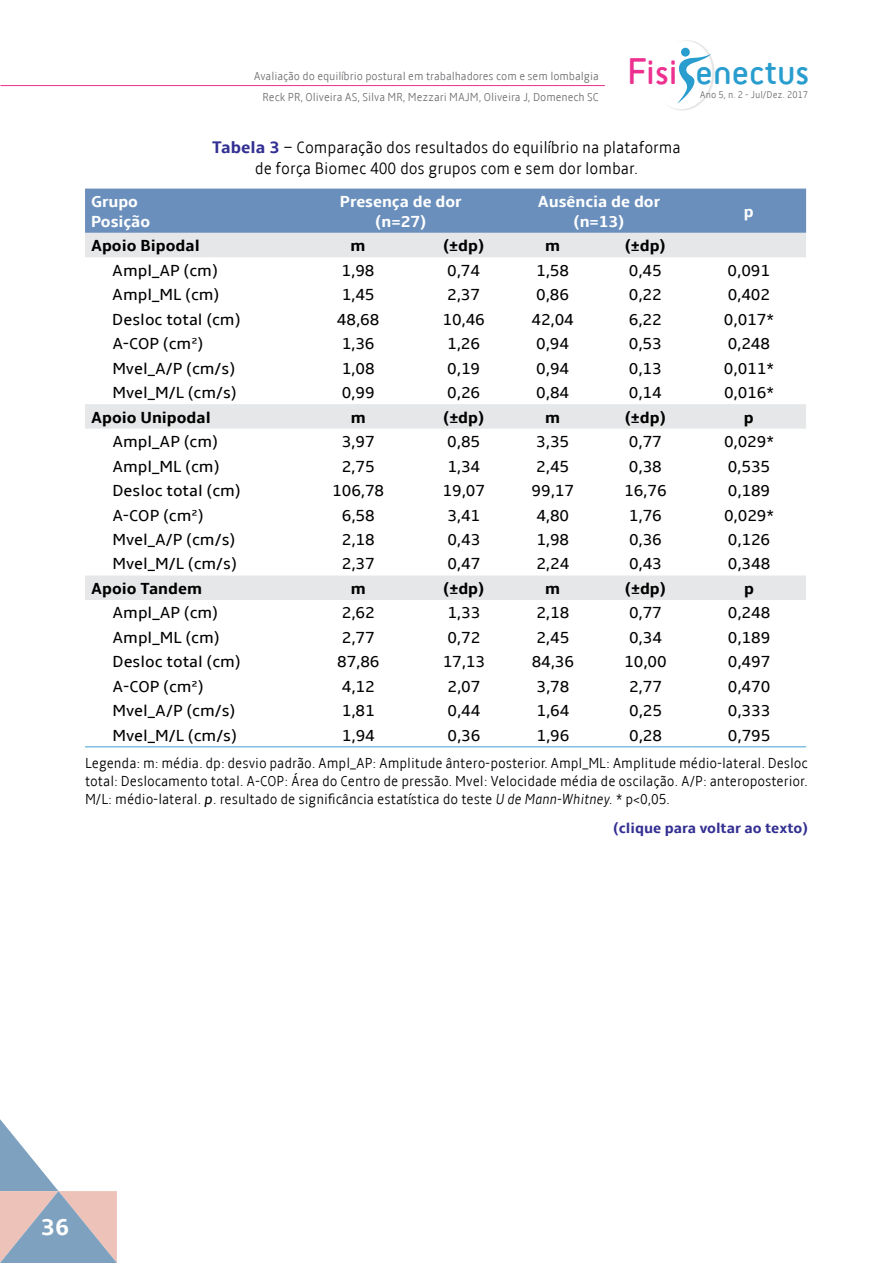
<style>
.page{position:relative;width:893px;height:1263px;background:#fff}
.page>*{position:absolute;margin:0;border:0;box-sizing:border-box;transform-origin:0 0}
.t1{font:37.65px "Sci Fly Sans";color:#2a9dcf}
.t2{font:37.65px "Sci Fly Sans";color:#ed3190}
.t3{font:700 24px "Amble";color:#fff}
.t4{font:300 condensed 17.25px/20.7px "Amble";color:#000;text-align:center}
.t5{font:16.5px "Amble";color:#000}
.t6{font:700 16.5px "Amble";color:#000}
.t7{font:700 16.5px/19.8px "Amble";color:#fff;text-align:center}
.t8{font:300 condensed 15px/18px "Amble";color:#000;text-align:justify}
.t9{font:700 15px "Amble";color:#333092}
.t10{font:300 condensed 12px/21px "Amble";color:#6d6e71;text-align:right}
.t11{font:300 condensed 10.2px "Amble";color:#6d6e71}
.s1{font-weight:700;font-stretch:normal;color:#333092}
.s2{font-weight:400;font-style:italic;font-stretch:normal}
.s3{font-style:italic}
</style>
<div class="page">
<hr style="left:0;top:85px;width:605px;height:1px;background:#ed3190">
<svg style="left:667px;top:40px;width:48px;height:71px"></svg>
<svg style="left:0;top:1119px;width:117px;height:144px"></svg>
<div style="left:85px;top:189px;width:721px;height:44px;background:#6a8fbc"></div>
<svg style="left:85px;top:233px;width:721px;height:367px"></svg>
<hr style="left:85px;top:746px;width:210px;height:1px;background:#42a0d0">
<hr style="left:295px;top:746px;width:126px;height:1px;background:#42a0d0">
<hr style="left:421px;top:746px;width:85px;height:1px;background:#42a0d0">
<hr style="left:506px;top:746px;width:93px;height:1px;background:#42a0d0">
<hr style="left:599px;top:746px;width:93px;height:1px;background:#42a0d0">
<hr style="left:692px;top:746px;width:114px;height:1px;background:#42a0d0">
<p class="t10" style="left:254px;top:65px;width:347px">Avaliação do equilíbrio postural em trabalhadores com e sem lombalgia<br>Reck PR, Oliveira AS, Silva MR, Mezzari MAJM, Oliveira J, Domenech SC</p>
<h1 class="t2" style="left:627px;top:50px;width:52px">Fisi</h1>
<h1 class="t1" style="left:696px;top:50px;width:115px">enectus</h1>
<p class="t11" style="left:700px;top:89px;width:109px">Ano 5, n. 2 - Jul/Dez. 2017</p>
<p class="t4" style="left:212px;top:138px;width:470px"><span class="s1">Tabela 3</span> – Comparação dos resultados do equilíbrio na plataforma de força Biomec 400 dos grupos com e sem dor lombar.</p>
<p class="t7" style="left:91px;top:192px;width:61px;text-align:left">Grupo<br>Posição</p>
<p class="t7" style="left:340px;top:192px;width:123px">Presença de dor (n=27)</p>
<p class="t7" style="left:538px;top:192px;width:124px">Ausência de dor (n=13)</p>
<p class="t7" style="left:744px;top:202px;width:11px">p</p>
<p class="t6" style="left:91px;top:236px;width:110px">Apoio Bipodal</p>
<p class="t6" style="left:351px;top:236px;width:17px">m</p>
<p class="t6" style="left:443px;top:236px;width:43px">(±dp)</p>
<p class="t6" style="left:545px;top:236px;width:17px">m</p>
<p class="t6" style="left:625px;top:236px;width:43px">(±dp)</p>
<p class="t5" style="left:112px;top:261px;width:107px">Ampl_AP (cm)</p>
<p class="t5" style="left:342px;top:261px;width:34px">1,98</p>
<p class="t5" style="left:447px;top:261px;width:34px">0,74</p>
<p class="t5" style="left:536px;top:261px;width:34px">1,58</p>
<p class="t5" style="left:629px;top:261px;width:34px">0,45</p>
<p class="t5" style="left:728px;top:261px;width:44px">0,091</p>
<p class="t5" style="left:112px;top:285px;width:108px">Ampl_ML (cm)</p>
<p class="t5" style="left:342px;top:285px;width:34px">1,45</p>
<p class="t5" style="left:447px;top:285px;width:34px">2,37</p>
<p class="t5" style="left:536px;top:285px;width:34px">0,86</p>
<p class="t5" style="left:629px;top:285px;width:34px">0,22</p>
<p class="t5" style="left:728px;top:285px;width:44px">0,402</p>
<p class="t5" style="left:112px;top:310px;width:129px">Desloc total (cm)</p>
<p class="t5" style="left:337px;top:310px;width:44px">48,68</p>
<p class="t5" style="left:442px;top:310px;width:44px">10,46</p>
<p class="t5" style="left:531px;top:310px;width:44px">42,04</p>
<p class="t5" style="left:629px;top:310px;width:34px">6,22</p>
<p class="t5" style="left:724px;top:310px;width:51px">0,017*</p>
<p class="t5" style="left:112px;top:334px;width:92px">A-COP (cm²)</p>
<p class="t5" style="left:342px;top:334px;width:34px">1,36</p>
<p class="t5" style="left:447px;top:334px;width:34px">1,26</p>
<p class="t5" style="left:536px;top:334px;width:34px">0,94</p>
<p class="t5" style="left:629px;top:334px;width:34px">0,53</p>
<p class="t5" style="left:728px;top:334px;width:44px">0,248</p>
<p class="t5" style="left:112px;top:359px;width:124px">Mvel_A/P (cm/s)</p>
<p class="t5" style="left:342px;top:359px;width:34px">1,08</p>
<p class="t5" style="left:447px;top:359px;width:34px">0,19</p>
<p class="t5" style="left:536px;top:359px;width:34px">0,94</p>
<p class="t5" style="left:629px;top:359px;width:34px">0,13</p>
<p class="t5" style="left:724px;top:359px;width:51px">0,011*</p>
<p class="t5" style="left:112px;top:383px;width:126px">Mvel_M/L (cm/s)</p>
<p class="t5" style="left:342px;top:383px;width:34px">0,99</p>
<p class="t5" style="left:447px;top:383px;width:34px">0,26</p>
<p class="t5" style="left:536px;top:383px;width:34px">0,84</p>
<p class="t5" style="left:629px;top:383px;width:34px">0,14</p>
<p class="t5" style="left:724px;top:383px;width:51px">0,016*</p>
<p class="t6" style="left:91px;top:408px;width:121px">Apoio Unipodal</p>
<p class="t6" style="left:351px;top:408px;width:17px">m</p>
<p class="t6" style="left:443px;top:408px;width:43px">(±dp)</p>
<p class="t6" style="left:545px;top:408px;width:17px">m</p>
<p class="t6" style="left:625px;top:408px;width:43px">(±dp)</p>
<p class="t6" style="left:744px;top:408px;width:11px">p</p>
<p class="t5" style="left:112px;top:432px;width:107px">Ampl_AP (cm)</p>
<p class="t5" style="left:342px;top:432px;width:34px">3,97</p>
<p class="t5" style="left:447px;top:432px;width:34px">0,85</p>
<p class="t5" style="left:536px;top:432px;width:34px">3,35</p>
<p class="t5" style="left:629px;top:432px;width:34px">0,77</p>
<p class="t5" style="left:724px;top:432px;width:51px">0,029*</p>
<p class="t5" style="left:112px;top:457px;width:108px">Ampl_ML (cm)</p>
<p class="t5" style="left:342px;top:457px;width:34px">2,75</p>
<p class="t5" style="left:447px;top:457px;width:34px">1,34</p>
<p class="t5" style="left:536px;top:457px;width:34px">2,45</p>
<p class="t5" style="left:629px;top:457px;width:34px">0,38</p>
<p class="t5" style="left:728px;top:457px;width:44px">0,535</p>
<p class="t5" style="left:112px;top:481px;width:129px">Desloc total (cm)</p>
<p class="t5" style="left:332px;top:481px;width:53px">106,78</p>
<p class="t5" style="left:443px;top:481px;width:44px">19,07</p>
<p class="t5" style="left:532px;top:481px;width:44px">99,17</p>
<p class="t5" style="left:624px;top:481px;width:44px">16,76</p>
<p class="t5" style="left:728px;top:481px;width:44px">0,189</p>
<p class="t5" style="left:112px;top:505px;width:92px">A-COP (cm²)</p>
<p class="t5" style="left:342px;top:505px;width:34px">6,58</p>
<p class="t5" style="left:447px;top:505px;width:34px">3,41</p>
<p class="t5" style="left:536px;top:505px;width:34px">4,80</p>
<p class="t5" style="left:629px;top:505px;width:34px">1,76</p>
<p class="t5" style="left:724px;top:505px;width:51px">0,029*</p>
<p class="t5" style="left:112px;top:530px;width:124px">Mvel_A/P (cm/s)</p>
<p class="t5" style="left:342px;top:530px;width:34px">2,18</p>
<p class="t5" style="left:447px;top:530px;width:34px">0,43</p>
<p class="t5" style="left:536px;top:530px;width:34px">1,98</p>
<p class="t5" style="left:629px;top:530px;width:34px">0,36</p>
<p class="t5" style="left:728px;top:530px;width:44px">0,126</p>
<p class="t5" style="left:112px;top:554px;width:126px">Mvel_M/L (cm/s)</p>
<p class="t5" style="left:342px;top:554px;width:34px">2,37</p>
<p class="t5" style="left:447px;top:554px;width:34px">0,47</p>
<p class="t5" style="left:536px;top:554px;width:34px">2,24</p>
<p class="t5" style="left:629px;top:554px;width:34px">0,43</p>
<p class="t5" style="left:728px;top:554px;width:44px">0,348</p>
<p class="t6" style="left:91px;top:579px;width:112px">Apoio Tandem</p>
<p class="t6" style="left:351px;top:579px;width:17px">m</p>
<p class="t6" style="left:443px;top:579px;width:43px">(±dp)</p>
<p class="t6" style="left:545px;top:579px;width:17px">m</p>
<p class="t6" style="left:625px;top:579px;width:43px">(±dp)</p>
<p class="t6" style="left:744px;top:579px;width:11px">p</p>
<p class="t5" style="left:112px;top:603px;width:107px">Ampl_AP (cm)</p>
<p class="t5" style="left:342px;top:603px;width:34px">2,62</p>
<p class="t5" style="left:447px;top:603px;width:34px">1,33</p>
<p class="t5" style="left:536px;top:603px;width:34px">2,18</p>
<p class="t5" style="left:629px;top:603px;width:34px">0,77</p>
<p class="t5" style="left:728px;top:603px;width:44px">0,248</p>
<p class="t5" style="left:112px;top:628px;width:108px">Ampl_ML (cm)</p>
<p class="t5" style="left:342px;top:628px;width:34px">2,77</p>
<p class="t5" style="left:447px;top:628px;width:34px">0,72</p>
<p class="t5" style="left:536px;top:628px;width:34px">2,45</p>
<p class="t5" style="left:629px;top:628px;width:34px">0,34</p>
<p class="t5" style="left:728px;top:628px;width:44px">0,189</p>
<p class="t5" style="left:113px;top:652px;width:129px">Desloc total (cm)</p>
<p class="t5" style="left:337px;top:652px;width:44px">87,86</p>
<p class="t5" style="left:443px;top:652px;width:44px">17,13</p>
<p class="t5" style="left:532px;top:652px;width:44px">84,36</p>
<p class="t5" style="left:624px;top:652px;width:44px">10,00</p>
<p class="t5" style="left:728px;top:652px;width:44px">0,497</p>
<p class="t5" style="left:113px;top:677px;width:92px">A-COP (cm²)</p>
<p class="t5" style="left:342px;top:677px;width:34px">4,12</p>
<p class="t5" style="left:447px;top:677px;width:34px">2,07</p>
<p class="t5" style="left:536px;top:677px;width:34px">3,78</p>
<p class="t5" style="left:629px;top:677px;width:34px">2,77</p>
<p class="t5" style="left:728px;top:677px;width:44px">0,470</p>
<p class="t5" style="left:113px;top:701px;width:124px">Mvel_A/P (cm/s)</p>
<p class="t5" style="left:342px;top:701px;width:34px">1,81</p>
<p class="t5" style="left:447px;top:701px;width:34px">0,44</p>
<p class="t5" style="left:536px;top:701px;width:34px">1,64</p>
<p class="t5" style="left:629px;top:701px;width:34px">0,25</p>
<p class="t5" style="left:728px;top:701px;width:44px">0,333</p>
<p class="t5" style="left:113px;top:726px;width:126px">Mvel_M/L (cm/s)</p>
<p class="t5" style="left:342px;top:726px;width:34px">1,94</p>
<p class="t5" style="left:447px;top:726px;width:34px">0,36</p>
<p class="t5" style="left:536px;top:726px;width:34px">1,96</p>
<p class="t5" style="left:629px;top:726px;width:34px">0,28</p>
<p class="t5" style="left:728px;top:726px;width:44px">0,795</p>
<p class="t8" style="left:85px;top:754px;width:724px">Legenda: m: média. dp: desvio padrão. Ampl_AP: Amplitude ântero-posterior. Ampl_ML: Amplitude médio-lateral. Desloc total: Deslocamento total. A-COP: Área do Centro de pressão. Mvel: Velocidade média de oscilação. A/P: anteroposterior.<br>M/L: médio-lateral. <span class="s2">p</span>. resultado de significância estatística do teste <span class="s3">U de Mann-Whitney.</span> * p&lt;0,05.</p>
<p class="t9" style="left:613px;top:819px;width:196px">(clique para voltar ao texto)</p>
<h2 class="t3" style="left:41px;top:1213px;width:30px">36</h2>
</div>
